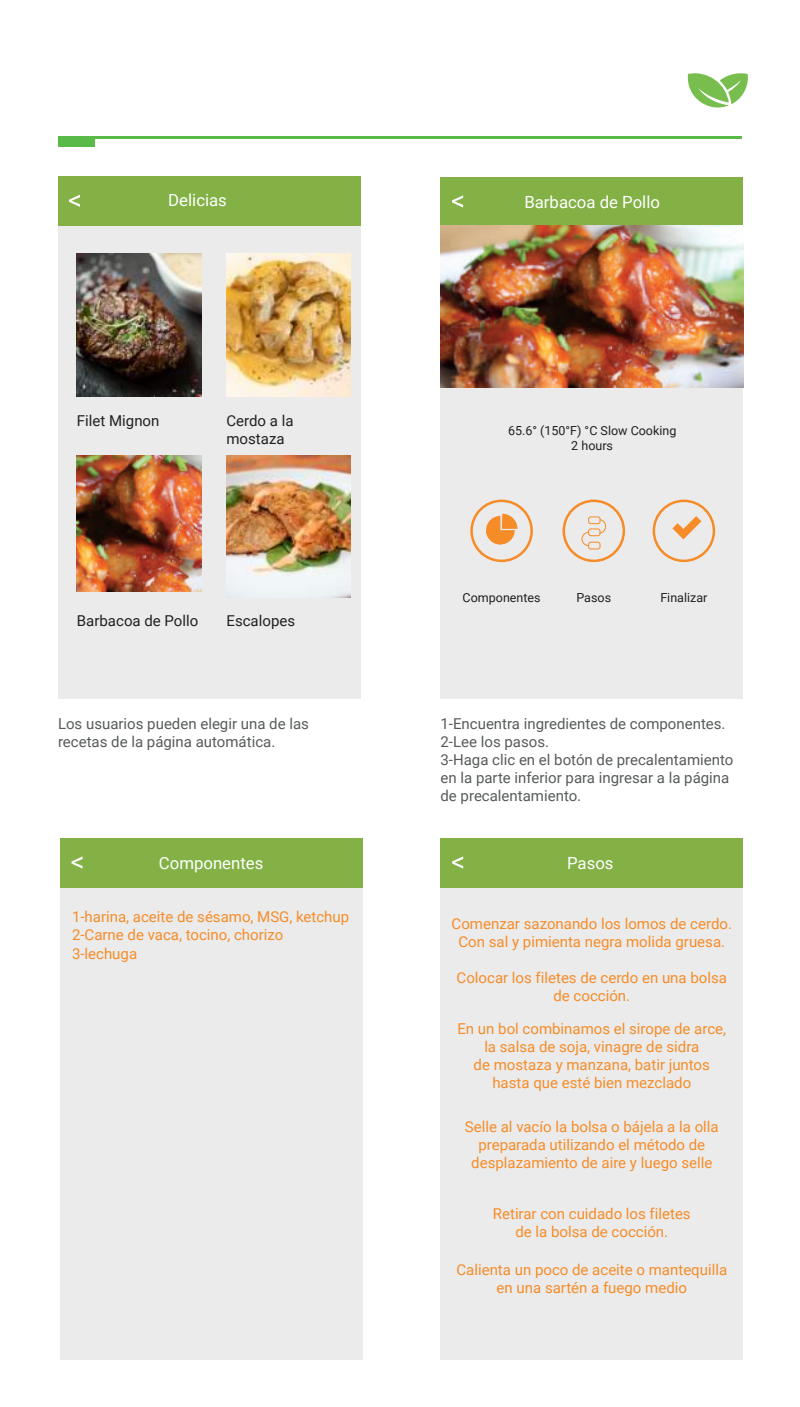
<style>
.page{position:relative;width:800px;height:1407px;background:#fff}
.page>*{position:absolute;margin:0;border:0;box-sizing:border-box;transform-origin:0 0}
.t1{font:16.75px "Roboto";color:#fff}
.t2{font:15px/18px "Roboto";color:#f68c28;text-align:center}
.t3{font:15px/18px "Roboto";color:#575a5b}
.t4{font:15px/18px "Roboto";color:#231f20}
.t5{font:12.5px/15px "Roboto";color:#231f20;text-align:center}
</style>
<div class="page">
<div style="left:60px;top:839px;width:302px;height:520px;background:#ebebeb"></div>
<div style="left:60px;top:838px;width:302px;height:49px;background:#83b146"></div>
<svg style="left:71px;top:856px;width:11px;height:12px"></svg>
<div style="left:440px;top:178px;width:303px;height:521px;background:#ebebeb"></div>
<div style="left:440px;top:177px;width:303px;height:49px;background:#83b146"></div>
<svg style="left:452px;top:195px;width:11px;height:12px"></svg>
<img style="left:440px;top:226px;width:303px;height:161px">
<div style="left:470px;top:499px;width:62px;height:63px;border:2px solid #f68c28;border-radius:50%"></div>
<div style="left:562px;top:499px;width:62px;height:63px;border:2px solid #f68c28;border-radius:50%"></div>
<div style="left:652px;top:499px;width:62px;height:63px;border:2px solid #f68c28;border-radius:50%"></div>
<div style="left:440px;top:839px;width:303px;height:520px;background:#ebebeb"></div>
<div style="left:440px;top:838px;width:303px;height:49px;background:#83b146"></div>
<svg style="left:452px;top:856px;width:11px;height:12px"></svg>
<svg style="left:687px;top:73px;width:60px;height:35px"></svg>
<div style="left:58px;top:177px;width:302px;height:521px;background:#ebebeb"></div>
<div style="left:58px;top:176px;width:302px;height:50px;background:#83b146"></div>
<svg style="left:69px;top:195px;width:11px;height:12px"></svg>
<img style="left:226px;top:254px;width:124px;height:142px">
<img style="left:77px;top:455px;width:124px;height:137px">
<img style="left:226px;top:455px;width:124px;height:143px">
<img style="left:77px;top:254px;width:124px;height:142px">
<div style="left:58px;top:136px;width:36px;height:11px;background:#59ba47"></div>
<hr style="left:58px;top:136px;width:682px;height:3px;background:#59ba47">
<svg style="left:486px;top:514px;width:31px;height:30px"></svg>
<svg style="left:581px;top:531px;width:8px;height:15px"></svg>
<svg style="left:598px;top:519px;width:8px;height:14px"></svg>
<div style="left:588px;top:516px;width:12px;height:8px;border:1px solid #f68c28;border-radius:2px"></div>
<div style="left:588px;top:528px;width:12px;height:8px;border:1px solid #f68c28;border-radius:2px"></div>
<div style="left:588px;top:542px;width:12px;height:7px;border:1px solid #f68c28;border-radius:2px"></div>
<svg style="left:672px;top:516px;width:29px;height:23px"></svg>
<p class="t1" style="left:168px;top:188px;width:60px">Delicias</p>
<p class="t4" style="left:77px;top:411px;width:84px">Filet Mignon</p>
<p class="t4" style="left:226px;top:411px;width:69px">Cerdo a la mostaza</p>
<p class="t4" style="left:77px;top:611px;width:123px">Barbacoa de Pollo</p>
<p class="t4" style="left:226px;top:611px;width:70px">Escalopes</p>
<p class="t1" style="left:524px;top:190px;width:137px">Barbacoa de Pollo</p>
<p class="t5" style="left:508px;top:422px;width:170px">65.6° (150°F) °C Slow Cooking<br>2 hours</p>
<p class="t5" style="left:462px;top:589px;width:79px">Componentes</p>
<p class="t5" style="left:576px;top:589px;width:36px">Pasos</p>
<p class="t5" style="left:660px;top:589px;width:48px">Finalizar</p>
<p class="t3" style="left:58px;top:714px;width:252px">Los usuarios pueden elegir una de las recetas de la página automática.</p>
<p class="t3" style="left:440px;top:714px;width:294px">1-Encuentra ingredientes de componentes.<br>2-Lee los pasos.<br>3-Haga clic en el botón de precalentamiento en la parte inferior para ingresar a la página de precalentamiento.</p>
<p class="t1" style="left:159px;top:851px;width:106px">Componentes</p>
<p class="t2" style="left:72px;top:907px;width:278px;text-align:left">1-harina, aceite de sésamo, MSG, ketchup<br>2-Carne de vaca, tocino, chorizo<br>3-lechuga</p>
<p class="t1" style="left:567px;top:851px;width:48px">Pasos</p>
<p class="t2" style="left:451px;top:914px;width:282px">Comenzar sazonando los lomos de cerdo.<br>Con sal y pimienta negra molida gruesa.</p>
<p class="t2" style="left:456px;top:968px;width:272px">Colocar los filetes de cerdo en una bolsa de cocción.</p>
<p class="t2" style="left:457px;top:1019px;width:270px">En un bol combinamos el sirope de arce, la salsa de soja, vinagre de sidra<br>de mostaza y manzana, batir juntos hasta que esté bien mezclado</p>
<p class="t2" style="left:464px;top:1117px;width:255px">Selle al vacío la bolsa o bájela a la olla preparada utilizando el método de desplazamiento de aire y luego selle</p>
<p class="t2" style="left:492px;top:1203px;width:199px">Retirar con cuidado los filetes de la bolsa de cocción.</p>
<p class="t2" style="left:456px;top:1260px;width:272px">Calienta un poco de aceite o mantequilla en una sartén a fuego medio</p>
</div>
